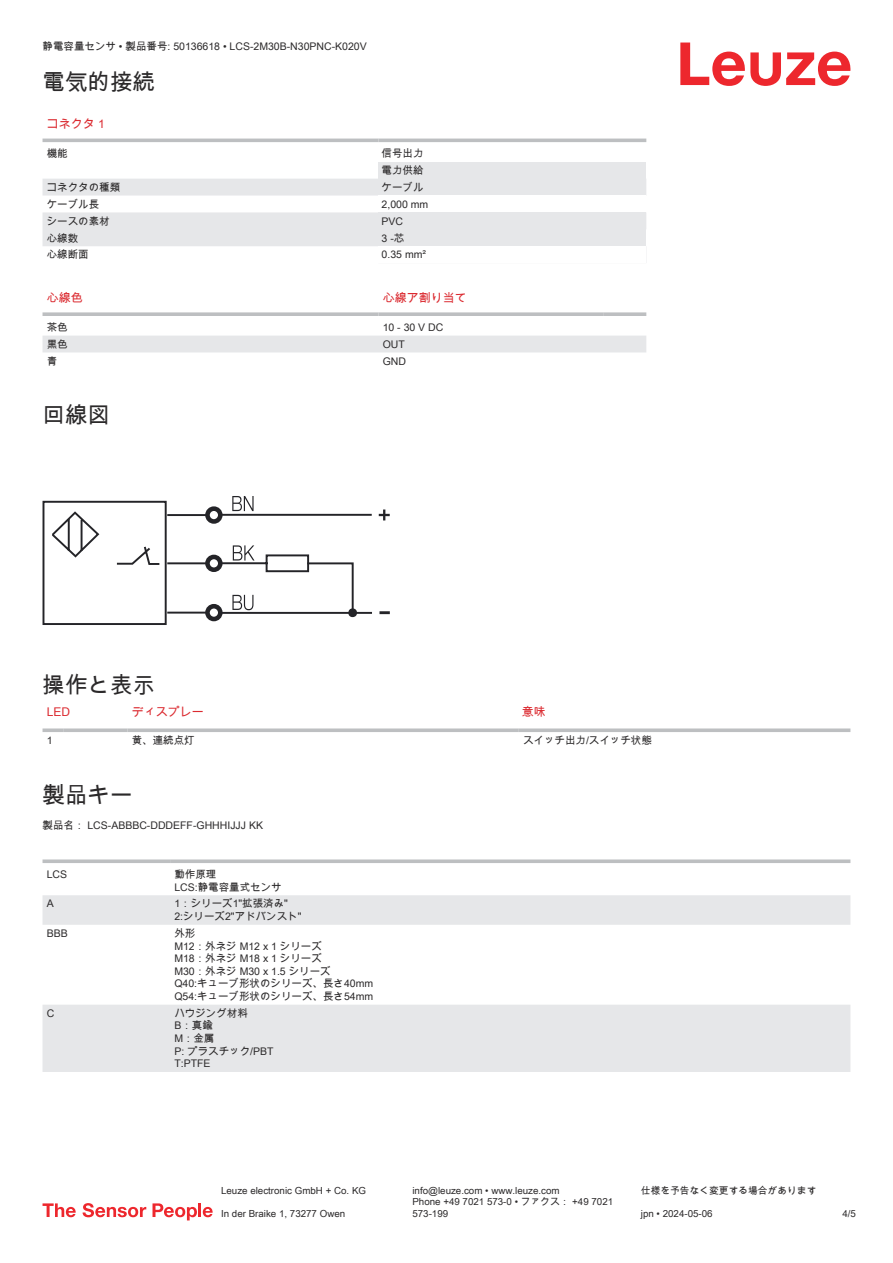
<style>
.page{position:relative;width:893px;height:1263px;background:#fff}
.page>*{position:absolute;margin:0;border:0;box-sizing:border-box;transform-origin:0 0}
.t1{font:22.5px "Arial Unicode MS";color:#2b292a}
.t2{font:12px "Arial Unicode MS";color:#db2a30}
.t3{font:10.5px/12.6px "Arial Unicode MS";color:#2b292a}
.t4{font:9.75px/11.7px "Arial Unicode MS";color:#2b292a}
</style>
<div class="page">
<svg style="left:680px;top:43px;width:170px;height:43px"></svg>
<svg style="left:43px;top:138px;width:603px;height:1px"></svg>
<svg style="left:43px;top:179px;width:335px;height:67px;fill:#e6e7e9"></svg>
<hr style="left:43px;top:139px;width:335px;height:3px;background:#bdbfc1">
<hr style="left:378px;top:139px;width:268px;height:3px;background:#bdbfc1">
<div style="left:378px;top:162px;width:268px;height:17px;background:#e6e7e9"></div>
<div style="left:378px;top:179px;width:268px;height:17px;background:#e6e7e9"></div>
<div style="left:378px;top:212px;width:268px;height:17px;background:#e6e7e9"></div>
<div style="left:378px;top:229px;width:268px;height:17px;background:#e6e7e9"></div>
<svg style="left:43px;top:335px;width:603px;height:18px"></svg>
<div style="left:43px;top:336px;width:603px;height:16px;background:#e6e7e9"></div>
<svg style="left:43px;top:312px;width:335px;height:4px"></svg>
<svg style="left:378px;top:312px;width:226px;height:4px"></svg>
<svg style="left:604px;top:312px;width:42px;height:4px"></svg>
<svg style="left:43px;top:728px;width:21px;height:4px"></svg>
<svg style="left:64px;top:728px;width:64px;height:4px"></svg>
<svg style="left:128px;top:728px;width:391px;height:4px;background:#c5c6c8"></svg>
<svg style="left:519px;top:728px;width:331px;height:4px"></svg>
<svg style="left:43px;top:895px;width:807px;height:177px;fill:#e6e7e9"></svg>
<svg style="left:43px;top:859px;width:127px;height:4px"></svg>
<svg style="left:170px;top:859px;width:680px;height:4px;background:#c5c6c8"></svg>
<svg style="left:43px;top:1203px;width:33px;height:14px"></svg>
<svg style="left:83px;top:1203px;width:63px;height:14px"></svg>
<svg style="left:153px;top:1203px;width:44px;height:17px"></svg>
<hr style="left:198px;top:1203px;width:3px;height:14px;background:#ed272d">
<svg style="left:203px;top:1207px;width:10px;height:10px"></svg>
<svg style="left:43px;top:496px;width:347px;height:129px"></svg>
<p class="t3" style="left:43px;top:40px;width:326px">静電容量センサ • 製品番号: 50136618 • LCS-2M30B-N30PNC-K020V</p>
<h1 class="t1" style="left:43px;top:66px;width:114px">電気的接続</h1>
<p class="t2" style="left:47px;top:115px;width:60px">コネクタ 1</p>
<p class="t3" style="left:47px;top:147px;width:22px">機能</p>
<p class="t3" style="left:382px;top:145px;width:43px;line-height:17px">信号出力電力供給</p>
<p class="t3" style="left:47px;top:181px;width:75px">コネクタの種類</p>
<p class="t3" style="left:382px;top:181px;width:43px">ケーブル</p>
<p class="t3" style="left:47px;top:197px;width:54px">ケーブル長</p>
<p class="t3" style="left:382px;top:197px;width:48px">2,000 mm</p>
<p class="t3" style="left:47px;top:214px;width:64px">シースの素材</p>
<p class="t3" style="left:382px;top:214px;width:23px">PVC</p>
<p class="t3" style="left:47px;top:231px;width:33px">心線数</p>
<p class="t3" style="left:382px;top:231px;width:24px">3 -芯</p>
<p class="t3" style="left:47px;top:248px;width:43px">心線断面</p>
<p class="t3" style="left:382px;top:248px;width:46px">0.35 mm²</p>
<p class="t2" style="left:47px;top:289px;width:37px">心線色</p>
<p class="t2" style="left:383px;top:289px;width:85px">心線ア割り当て</p>
<p class="t3" style="left:47px;top:321px;width:22px">茶色</p>
<p class="t3" style="left:383px;top:321px;width:62px">10 - 30 V DC</p>
<p class="t3" style="left:47px;top:338px;width:22px">黒色</p>
<p class="t3" style="left:383px;top:338px;width:24px">OUT</p>
<p class="t3" style="left:47px;top:354px;width:12px">青</p>
<p class="t3" style="left:383px;top:354px;width:25px">GND</p>
<h1 class="t1" style="left:43px;top:399px;width:69px">回線図</h1>
<h1 class="t1" style="left:43px;top:669px;width:114px">操作と表示</h1>
<p class="t2" style="left:47px;top:703px;width:25px">LED</p>
<p class="t2" style="left:132px;top:703px;width:73px">ディスプレー</p>
<p class="t2" style="left:522px;top:703px;width:25px">意味</p>
<p class="t3" style="left:47px;top:734px;width:7px">1</p>
<p class="t3" style="left:132px;top:734px;width:64px">黄、連続点灯</p>
<p class="t3" style="left:523px;top:734px;width:130px">スイッチ出力/スイッチ状態</p>
<h1 class="t1" style="left:43px;top:778px;width:91px">製品キー</h1>
<p class="t3" style="left:43px;top:818px;width:222px">製品名： LCS-ABBBC-DDDEFF-GHHHIJJJ KK</p>
<p class="t3" style="left:47px;top:868px;width:22px">LCS</p>
<p class="t3" style="left:174px;top:868px;width:109px">動作原理<br>LCS:静電容量式センサ</p>
<p class="t3" style="left:47px;top:897px;width:9px">A</p>
<p class="t3" style="left:174px;top:897px;width:129px">1：シリーズ1"拡張済み"<br>2:シリーズ2"アドバンスト"</p>
<p class="t3" style="left:47px;top:927px;width:23px">BBB</p>
<p class="t3" style="left:174px;top:927px;width:200px">外形<br>M12：外ネジ M12 x 1 シリーズ<br>M18：外ネジ M18 x 1 シリーズ<br>M30：外ネジ M30 x 1.5 シリーズ<br>Q40:キューブ形状のシリーズ、長さ40mm<br>Q54:キューブ形状のシリーズ、長さ54mm</p>
<p class="t3" style="left:47px;top:1007px;width:9px">C</p>
<p class="t3" style="left:174px;top:1007px;width:101px">ハウジング材料<br>B：真鍮<br>M：金属<br>P: プラスチック/PBT<br>T:PTFE</p>
<p class="t4" style="left:221px;top:1184px;width:146px">Leuze electronic GmbH + Co. KG</p>
<p class="t4" style="left:412px;top:1184px;width:149px">info@leuze.com • www.leuze.com</p>
<p class="t4" style="left:641px;top:1184px;width:177px">仕様を予告なく変更する場合があります</p>
<p class="t4" style="left:221px;top:1207px;width:126px">In der Braike 1, 73277 Owen</p>
<p class="t4" style="left:412px;top:1196px;width:202px">Phone +49 7021 573-0 • ファクス： +49 7021<br>573-199</p>
<p class="t4" style="left:641px;top:1207px;width:73px">jpn • 2024-05-06</p>
<p class="t4" style="left:842px;top:1207px;width:15px">4/5</p>
</div>
